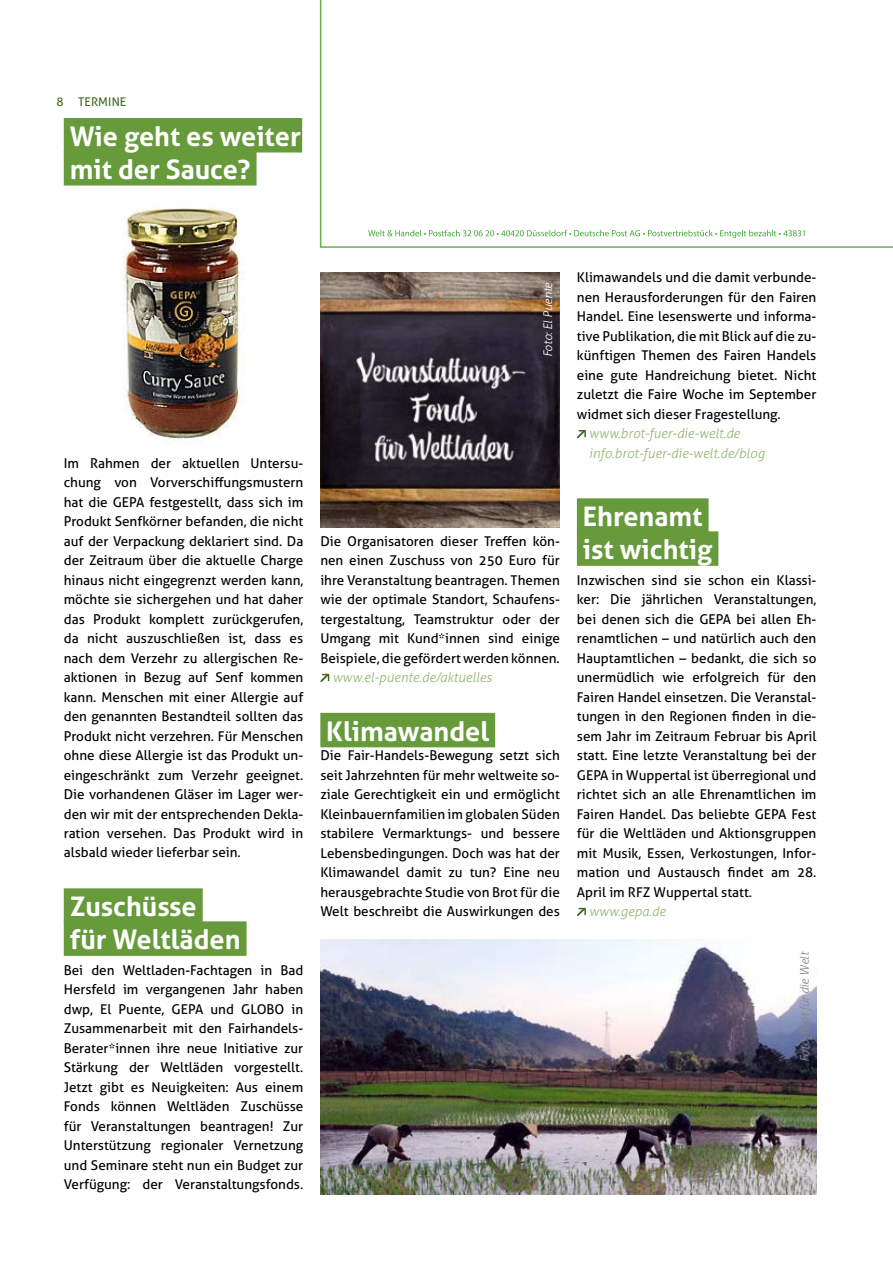
<style>
.page{position:relative;width:893px;height:1263px;background:#fff}
.page>*{position:absolute;margin:0;border:0;box-sizing:border-box;transform-origin:0 0}
.t1{font:700 27px/33px "Aller";color:#fff}
.t2{font:13.5px/19.5px "Aller";color:#000;text-align:justify}
.t3{font:italic 300 13.5px/19.5px "Aller";color:#96b572}
.t4{font:italic 300 12px "Aller";letter-spacing:-.01em;color:#878787}
.t5{font:italic 300 12px "Aller";color:#fff}
.t6{font:12px "Aller";letter-spacing:.01em;color:#436927}
</style>
<div class="page">
<svg style="left:320px;top:0;width:573px;height:248px"></svg>
<div style="left:577px;top:498px;width:132px;height:35px;background:#669a3b"></div>
<div style="left:577px;top:531px;width:141px;height:35px;background:#669a3b"></div>
<svg style="left:577px;top:430px;width:9px;height:9px"></svg>
<svg style="left:577px;top:907px;width:9px;height:9px"></svg>
<div style="left:64px;top:118px;width:238px;height:35px;background:#669a3b"></div>
<div style="left:64px;top:151px;width:193px;height:35px;background:#669a3b"></div>
<div style="left:64px;top:888px;width:139px;height:35px;background:#669a3b"></div>
<div style="left:64px;top:921px;width:183px;height:35px;background:#669a3b"></div>
<div style="left:320px;top:713px;width:175px;height:34px;background:#669a3b"></div>
<svg style="left:320px;top:673px;width:10px;height:9px"></svg>
<img style="left:122px;top:207px;width:123px;height:235px">
<img style="left:320px;top:272px;width:240px;height:255px">
<img style="left:320px;top:940px;width:496px;height:255px">
<p class="t6" style="left:57px;top:95px;width:71px">8 TERMINE</p>
<h1 class="t1" style="left:70px;top:119px;width:233px">Wie geht es weiter mit der Sauce?</h1>
<p class="t5" style="left:541px;top:357px;width:76px;rotate:-90deg">Foto: El Puente</p>
<p class="t2" style="left:64px;top:453px;width:241px">Im Rahmen der aktuellen Untersu&shy;chung von Vorverschiffungsmustern hat die GEPA festgestellt, dass sich im Produkt Senfkörner befanden, die nicht auf der Verpackung deklariert sind. Da der Zeitraum über die aktuelle Charge hinaus nicht eingegrenzt werden kann, möchte sie sichergehen und hat daher das Produkt komplett zurückgerufen, da nicht auszuschließen ist, dass es nach dem Verzehr zu allergischen Re&shy;aktionen in Bezug auf Senf kommen kann. Menschen mit einer Allergie auf den genannten Bestandteil sollten das Produkt nicht verzehren. Für Menschen ohne diese Allergie ist das Produkt un&shy;eingeschränkt zum Verzehr geeignet.<br>Die vorhandenen Gläser im Lager wer&shy;den wir mit der entsprechenden Dekla&shy;ration versehen. Das Produkt wird in alsbald wieder lieferbar sein.</p>
<h1 class="t1" style="left:70px;top:890px;width:172px">Zuschüsse<br>für Weltläden</h1>
<p class="t2" style="left:64px;top:960px;width:241px">Bei den Weltladen-Fachtagen in Bad Hersfeld im vergangenen Jahr haben dwp, El Puente, GEPA und GLOBO in Zusammenarbeit mit den Fairhandels-Berater*innen ihre neue Initiative zur Stärkung der Weltläden vorgestellt.<br>Jetzt gibt es Neuigkeiten: Aus einem Fonds können Weltläden Zuschüsse für Veranstaltungen beantragen! Zur Unterstützung regionaler Vernetzung und Seminare steht nun ein Budget zur Verfügung: der Veranstaltungsfonds.</p>
<p class="t2" style="left:320px;top:531px;width:241px">Die Organisatoren dieser Treffen kön&shy;nen einen Zuschuss von 250 Euro für ihre Veranstaltung beantragen. Themen wie der optimale Standort, Schaufens&shy;tergestaltung, Teamstruktur oder der Umgang mit Kund*innen sind einige Beispiele, die gefördert werden können.</p>
<p class="t3" style="left:332px;top:667px;width:161px">www.el-puente.de/aktuelles</p>
<h1 class="t1" style="left:326px;top:714px;width:164px">Klimawandel</h1>
<p class="t2" style="left:320px;top:745px;width:241px">Die Fair-Handels-Bewegung setzt sich seit Jahrzehnten für mehr weltweite so&shy;ziale Gerechtigkeit ein und ermöglicht Kleinbauernfamilien im globalen Süden stabilere Vermarktungs- und bessere Lebensbedingungen. Doch was hat der Klimawandel damit zu tun? Eine neu herausgebrachte Studie von Brot für die Welt beschreibt die Auswirkungen des</p>
<p class="t2" style="left:577px;top:268px;width:241px">Klimawandels und die damit verbunde&shy;nen Herausforderungen für den Fairen Handel. Eine lesenswerte und informa&shy;tive Publikation, die mit Blick auf die zu&shy;künftigen Themen des Fairen Handels eine gute Handreichung bietet. Nicht zuletzt die Faire Woche im September widmet sich dieser Fragestellung.</p>
<p class="t3" style="left:589px;top:424px;width:177px">www.brot-fuer-die-welt.de info.brot-fuer-die-welt.de/blog</p>
<h1 class="t1" style="left:583px;top:500px;width:131px">Ehrenamt ist wichtig</h1>
<p class="t2" style="left:577px;top:570px;width:241px">Inzwischen sind sie schon ein Klassi&shy;ker: Die jährlichen Veranstaltungen, bei denen sich die GEPA bei allen Eh&shy;renamtlichen – und natürlich auch den Hauptamtlichen – bedankt, die sich so unermüdlich wie erfolgreich für den Fairen Handel einsetzen. Die Veranstal&shy;tungen in den Regionen finden in die&shy;sem Jahr im Zeitraum Februar bis April statt. Eine letzte Veranstaltung bei der GEPA in Wuppertal ist überregional und richtet sich an alle Ehrenamtlichen im Fairen Handel. Das beliebte GEPA Fest für die Weltläden und Aktionsgruppen mit Musik, Essen, Verkostungen, Infor&shy;mation und Austausch findet am 28.<br>April im RFZ Wuppertal statt.</p>
<p class="t3" style="left:589px;top:901px;width:78px">www.gepa.de</p>
<p class="t4" style="left:797px;top:1062px;width:112px;rotate:-90deg">Foto: Brot für die Welt</p>
</div>
